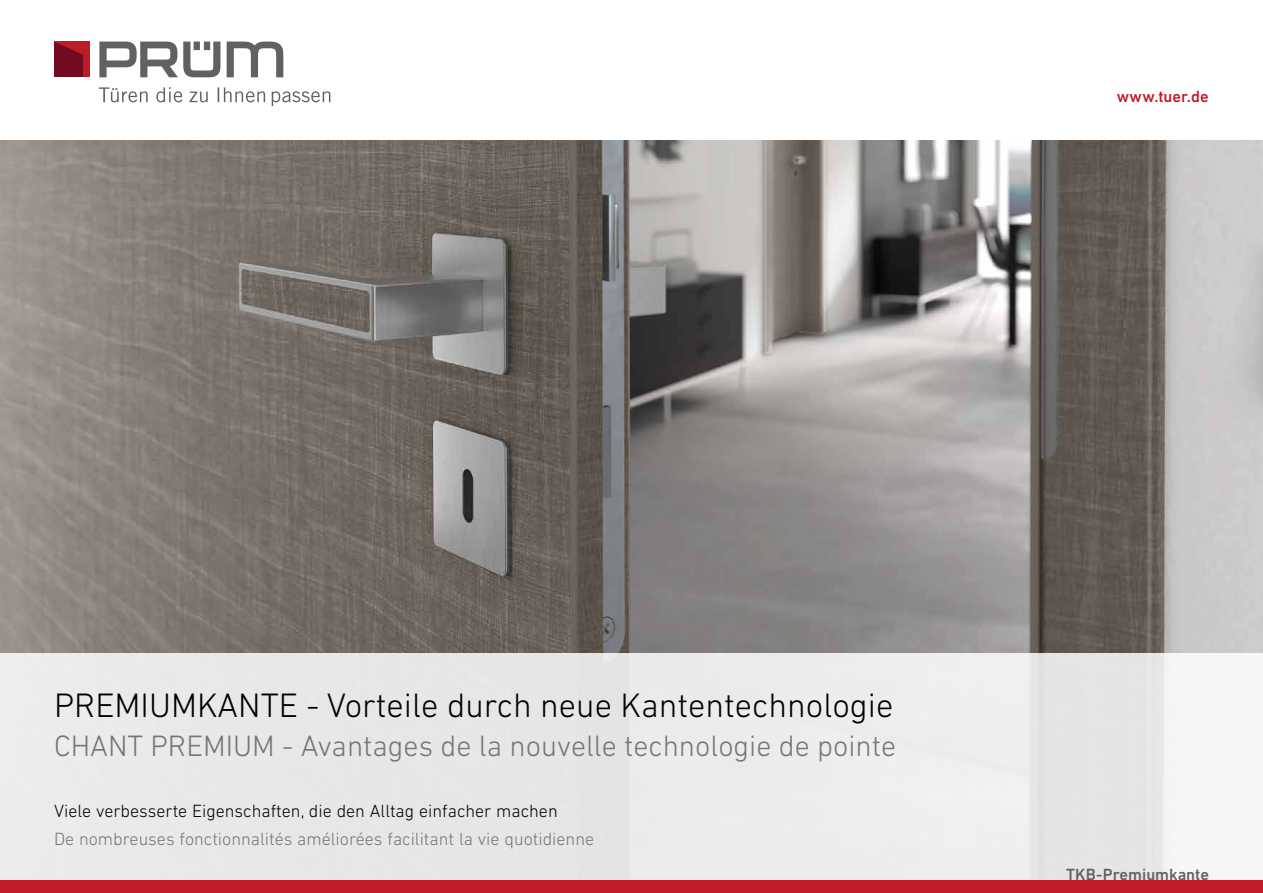
<style>
.page{position:relative;width:1263px;height:893px;background:#fff}
.page>*{position:absolute;margin:0;border:0;box-sizing:border-box;transform-origin:0 0}
.t1{font:300 34.5px "DIN Next LT Pro";color:#000}
.t2{font:300 30px "DIN Next LT Pro";color:#747579}
.t3{font:300 18px "DIN Next LT Pro";color:#747579}
.t4{font:300 18px "DIN Next LT Pro";color:#000}
.t5{font:500 16.5px "DIN Next LT Pro";color:#616164}
.t6{font:500 16.5px "DIN Next LT Pro";color:#be1d28}
</style>
<div class="page">
<img style="left:0;top:140px;width:1263px;height:513px">
<svg style="left:227px;top:42px;width:56px;height:35px"></svg>
<svg style="left:99px;top:42px;width:121px;height:35px"></svg>
<div style="left:54px;top:42px;width:35px;height:35px;background:#be1d28"></div>
<svg style="left:54px;top:42px;width:29px;height:35px"></svg>
<svg style="left:99px;top:87px;width:231px;height:19px"></svg>
<div style="left:0;top:653px;width:1263px;height:234px;background:linear-gradient(to right,#e9e7e6,#eeeded)"></div>
<div style="left:0;top:880px;width:1263px;height:13px;background:#be1d28"></div>
<p class="t6" style="left:1117px;top:86px;width:93px">www.tuer.de</p>
<h1 class="t1" style="left:54px;top:686px;width:841px">PREMIUMKANTE - Vorteile durch neue Kantentechnologie</h1>
<h2 class="t2" style="left:54px;top:729px;width:844px">CHANT PREMIUM - Avantages de la nouvelle technologie de pointe</h2>
<p class="t4" style="left:54px;top:800px;width:505px">Viele verbesserte Eigenschaften, die den Alltag einfacher machen</p>
<p class="t3" style="left:54px;top:829px;width:542px">De nombreuses fonctionnalités améliorées facilitant la vie quotidienne</p>
<p class="t5" style="left:1066px;top:865px;width:144px">TKB-Premiumkante</p>
</div>
